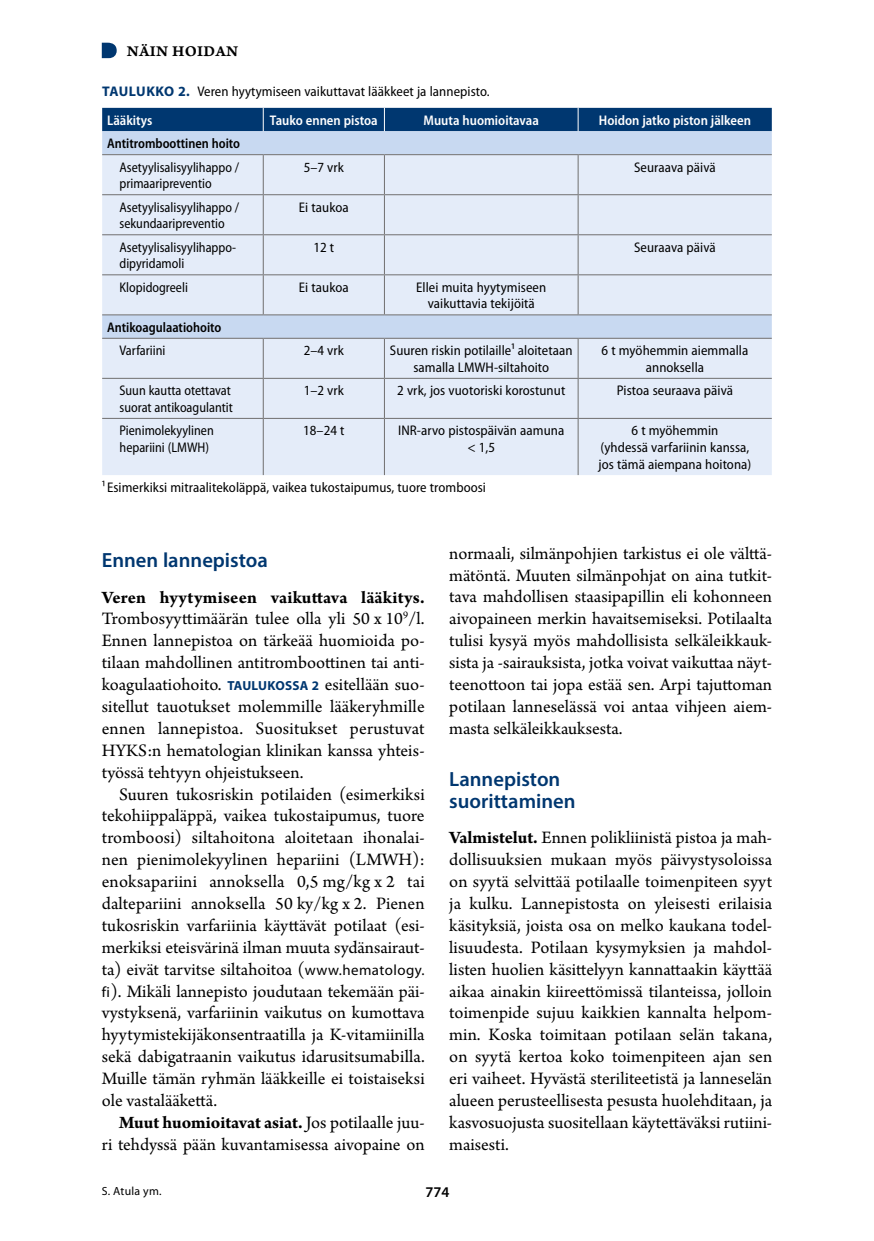
<style>
.page{position:relative;width:874px;height:1241px;background:#fff}
.page>*{position:absolute;margin:0;border:0;box-sizing:border-box;transform-origin:0 0}
.t1{font:600 20.65px/21.9px "Myriad Pro";color:#003770}
.t2{font:18.38px/21.9px "Arno Pro";color:#000;text-align:justify}
.t3{font:15.75px "Arno Pro Smbd Caption";letter-spacing:.02em;color:#000}
.t4{font:600 14.88px "Myriad Pro";color:#000}
.t5{font:semi-condensed 14px/16.6px "Myriad Pro";letter-spacing:.005em;color:#000;text-align:center}
.t6{font:semi-condensed 14px/16.6px "Myriad Pro";letter-spacing:.005em;color:#000;scale:.95 1}
.t7{font:600 semi-condensed 14px "Myriad Pro";color:#fff}
.t8{font:600 semi-condensed 14px "Myriad Pro";color:#000;scale:.95 1}
.t9{font:11.9px "Myriad Pro";letter-spacing:.02em;color:#000}
.s1{font-weight:700;font-stretch:normal;color:#003770}
.s2{font-weight:600;color:#fff}
.s3{font-stretch:condensed}
.s4{font-weight:700}
.s5{font-family:"Myriad Pro";font-weight:700;font-size:13.12px;color:#003770}
.s6{font-family:"Myriad Pro";font-size:14.88px}
</style>
<div class="page">
<div style="left:102px;top:131px;width:669px;height:23px;background:#c8d9f1"></div>
<svg style="left:102px;top:155px;width:669px;height:320px;background:#e1e9f7"></svg>
<div style="left:102px;top:108px;width:669px;height:23px;background:#003770"></div>
<hr style="left:384px;top:155px;width:1px;height:39px;background:#706f6f">
<hr style="left:577px;top:155px;width:1px;height:39px;background:#706f6f">
<hr style="left:263px;top:194px;width:121px;height:1px;background:#706f6f">
<hr style="left:384px;top:194px;width:194px;height:1px;background:#706f6f">
<hr style="left:384px;top:195px;width:1px;height:39px;background:#706f6f">
<hr style="left:578px;top:194px;width:193px;height:1px;background:#706f6f">
<hr style="left:577px;top:195px;width:1px;height:39px;background:#706f6f">
<hr style="left:263px;top:234px;width:121px;height:1px;background:#706f6f">
<hr style="left:384px;top:234px;width:194px;height:1px;background:#706f6f">
<hr style="left:384px;top:235px;width:1px;height:39px;background:#706f6f">
<hr style="left:578px;top:234px;width:193px;height:1px;background:#706f6f">
<hr style="left:577px;top:235px;width:1px;height:39px;background:#706f6f">
<hr style="left:263px;top:274px;width:121px;height:1px;background:#706f6f">
<hr style="left:384px;top:274px;width:194px;height:1px;background:#706f6f">
<hr style="left:384px;top:275px;width:1px;height:39px;background:#706f6f">
<hr style="left:578px;top:274px;width:193px;height:1px;background:#706f6f">
<hr style="left:577px;top:275px;width:1px;height:39px;background:#706f6f">
<hr style="left:384px;top:339px;width:1px;height:39px;background:#706f6f">
<hr style="left:577px;top:339px;width:1px;height:39px;background:#706f6f">
<hr style="left:263px;top:378px;width:121px;height:1px;background:#706f6f">
<hr style="left:384px;top:378px;width:194px;height:1px;background:#706f6f">
<hr style="left:384px;top:379px;width:1px;height:39px;background:#706f6f">
<hr style="left:578px;top:378px;width:193px;height:1px;background:#706f6f">
<hr style="left:577px;top:379px;width:1px;height:39px;background:#706f6f">
<hr style="left:263px;top:418px;width:121px;height:1px;background:#706f6f">
<hr style="left:384px;top:418px;width:194px;height:1px;background:#706f6f">
<hr style="left:384px;top:419px;width:1px;height:56px;background:#706f6f">
<hr style="left:578px;top:418px;width:193px;height:1px;background:#706f6f">
<hr style="left:577px;top:419px;width:1px;height:56px;background:#706f6f">
<hr style="left:263px;top:154px;width:121px;height:1px;background:#706f6f">
<hr style="left:384px;top:154px;width:194px;height:1px;background:#706f6f">
<hr style="left:578px;top:154px;width:193px;height:1px;background:#706f6f">
<hr style="left:102px;top:154px;width:161px;height:1px;background:#706f6f">
<hr style="left:102px;top:194px;width:161px;height:1px;background:#706f6f">
<hr style="left:102px;top:234px;width:161px;height:1px;background:#706f6f">
<hr style="left:102px;top:274px;width:161px;height:1px;background:#706f6f">
<hr style="left:102px;top:314px;width:161px;height:1px;background:#706f6f">
<hr style="left:263px;top:314px;width:121px;height:1px;background:#706f6f">
<hr style="left:384px;top:314px;width:194px;height:1px;background:#706f6f">
<hr style="left:578px;top:314px;width:193px;height:1px;background:#706f6f">
<hr style="left:263px;top:338px;width:121px;height:1px;background:#706f6f">
<hr style="left:384px;top:338px;width:194px;height:1px;background:#706f6f">
<hr style="left:578px;top:338px;width:193px;height:1px;background:#706f6f">
<hr style="left:102px;top:338px;width:161px;height:1px;background:#706f6f">
<hr style="left:102px;top:378px;width:161px;height:1px;background:#706f6f">
<hr style="left:102px;top:418px;width:161px;height:1px;background:#706f6f">
<hr style="left:263px;top:155px;width:1px;height:39px;background:#706f6f">
<hr style="left:263px;top:195px;width:1px;height:39px;background:#706f6f">
<hr style="left:263px;top:235px;width:1px;height:39px;background:#706f6f">
<hr style="left:263px;top:275px;width:1px;height:39px;background:#706f6f">
<hr style="left:263px;top:339px;width:1px;height:39px;background:#706f6f">
<hr style="left:263px;top:379px;width:1px;height:39px;background:#706f6f">
<hr style="left:263px;top:419px;width:1px;height:56px;background:#706f6f">
<svg style="left:102px;top:43px;width:15px;height:15px"></svg>
<p class="t3" style="left:127px;top:41px;width:113px">NÄIN HOIDAN</p>
<p class="t5" style="left:107px;top:77px;width:384px;line-height:28.9px;text-align:left;text-indent:-5px"><span class="s1">TAULUKKO 2.</span> Veren hyytymiseen vaikuttavat lääkkeet ja lannepisto.<br><span class="s2">Lääkitys</span></p>
<p class="t7" style="left:270px;top:111px;width:109px">Tauko ennen pistoa</p>
<p class="t7" style="left:423px;top:111px;width:117px">Muuta huomioitavaa</p>
<p class="t7" style="left:598px;top:111px;width:153px">Hoidon jatko piston jälkeen</p>
<p class="t8" style="left:107px;top:135px;width:141px">Antitromboottinen hoito</p>
<p class="t6" style="left:119px;top:158px;width:127px">Asetyylisalisyylihappo / primaaripreventio</p>
<p class="t5" style="left:303px;top:158px;width:42px">5–7 vrk</p>
<p class="t5" style="left:633px;top:158px;width:83px">Seuraava päivä</p>
<p class="t6" style="left:119px;top:198px;width:127px">Asetyylisalisyylihappo / sekundaaripreventio</p>
<p class="t5" style="left:299px;top:198px;width:51px">Ei taukoa</p>
<p class="t6" style="left:119px;top:238px;width:124px">Asetyylisalisyylihappo&shy;dipyridamoli</p>
<p class="t5" style="left:313px;top:238px;width:22px">12 t</p>
<p class="t5" style="left:633px;top:238px;width:83px">Seuraava päivä</p>
<p class="t6" style="left:119px;top:278px;width:73px">Klopidogreeli</p>
<p class="t5" style="left:299px;top:278px;width:51px">Ei taukoa</p>
<p class="t5" style="left:416px;top:278px;width:131px">Ellei muita hyytymiseen vaikuttavia tekijöitä</p>
<p class="t8" style="left:107px;top:318px;width:122px">Antikoagulaatiohoito</p>
<p class="t6" style="left:119px;top:342px;width:50px">Varfariini</p>
<p class="t5" style="left:303px;top:342px;width:42px">2–4 vrk</p>
<p class="t5" style="left:390px;top:342px;width:184px">Suuren riskin potilaille1 aloitetaan samalla LMWH-siltahoito</p>
<p class="t5" style="left:601px;top:342px;width:148px">6 t myöhemmin aiemmalla annoksella</p>
<p class="t6" style="left:119px;top:382px;width:121px">Suun kautta otettavat suorat antikoagulantit</p>
<p class="t5" style="left:303px;top:382px;width:42px">1–2 vrk</p>
<p class="t5" style="left:397px;top:382px;width:169px">2 vrk, jos vuotoriski korostunut</p>
<p class="t5" style="left:616px;top:382px;width:118px">Pistoa seuraava päivä</p>
<p class="t6" style="left:119px;top:422px;width:101px">Pienimolekyylinen hepariini (LMWH)</p>
<p class="t5" style="left:303px;top:422px;width:43px">18–24 t</p>
<p class="t5" style="left:398px;top:422px;width:168px">INR-arvo pistospäivän aamuna &lt; 1,5</p>
<p class="t5" style="left:598px;top:422px;width:154px">6 t myöhemmin<br>(yhdessä varfariinin kanssa, jos tämä aiempana hoitona)</p>
<p class="t5" style="left:102px;top:479px;width:385px"><span class="s3">1</span> Esimerkiksi mitraalitekoläppä, vaikea tukostaipumus, tuore tromboosi</p>
<p class="t1" style="left:102px;top:548px;width:168px">Ennen lannepistoa</p>
<p class="t2" style="left:102px;top:587px;width:324px"><span class="s4">Veren hyytymiseen vaikuttava lääkitys.<br></span>Trombosyyttimäärän tulee olla yli 50 x 10<sup>9</sup>/l.<br>Ennen lannepistoa on tärkeää huomioida po&shy;tilaan mahdollinen antitromboottinen tai anti&shy;koagulaatiohoito. <span class="s5">TAULUKOSSA 2</span> esitellään suo&shy;sitellut tauotukset molemmille lääkeryhmille ennen lannepistoa. Suositukset perustuvat HYKS:n hematologian klinikan kanssa yhteis&shy;työssä tehtyyn ohjeistukseen.</p>
<p class="t2" style="left:102px;top:783px;width:324px;text-indent:17px">Suuren tukosriskin potilaiden (esimerkiksi tekohiippaläppä, vaikea tukostaipumus, tuore tromboosi) siltahoitona aloitetaan ihonalai&shy;nen pienimolekyylinen hepariini (LMWH): enoksapariini annoksella 0,5 mg/kg x 2 tai daltepariini annoksella 50 ky/kg x 2. Pienen tukosriskin varfariinia käyttävät potilaat (esi&shy;merkiksi eteisvärinä ilman muuta sydänsairaut&shy;ta) eivät tarvitse siltahoitoa (<span class="s6">www.hematology. fi</span>). Mikäli lannepisto joudutaan tekemään päi&shy;vystyksenä, varfariinin vaikutus on kumottava hyytymistekijäkonsentraatilla ja K-vitamiinilla sekä dabigatraanin vaikutus idarusitsumabilla.<br>Muille tämän ryhmän lääkkeille ei toistaiseksi ole vastalääkettä.</p>
<p class="t2" style="left:102px;top:1112px;width:324px;text-align:right"><span class="s4">Muut huomioitavat asiat.</span> Jos potilaalle juu-<br>ri tehdyssä pään kuvantamisessa aivopaine on</p>
<p class="t2" style="left:449px;top:543px;width:324px">normaali, silmänpohjien tarkistus ei ole välttä&shy;mätöntä. Muuten silmänpohjat on aina tutkit&shy;tava mahdollisen staasipapillin eli kohonneen aivopaineen merkin havaitsemiseksi. Potilaalta tulisi kysyä myös mahdollisista selkäleikkauk&shy;sista ja ‑sairauksista, jotka voivat vaikuttaa näyt&shy;teenottoon tai jopa estää sen. Arpi tajuttoman potilaan lanneselässä voi antaa vihjeen aiem&shy;masta selkäleikkauksesta.</p>
<p class="t1" style="left:449px;top:767px;width:128px">Lannepiston suorittaminen</p>
<p class="t2" style="left:449px;top:827px;width:324px"><span class="s4">Valmistelut.</span> Ennen polikliinistä pistoa ja mah&shy;dollisuuksien mukaan myös päivystysoloissa on syytä selvittää potilaalle toimenpiteen syyt ja kulku. Lannepistosta on yleisesti erilaisia käsityksiä, joista osa on melko kaukana todel&shy;lisuudesta. Potilaan kysymyksien ja mahdol&shy;listen huolien käsittelyyn kannattaakin käyttää aikaa ainakin kiireettömissä tilanteissa, jolloin toimenpide sujuu kaikkien kannalta helpom&shy;min. Koska toimitaan potilaan selän takana, on syytä kertoa koko toimenpiteen ajan sen eri vaiheet. Hyvästä steriliteetistä ja lanneselän alueen perusteellisesta pesusta huolehditaan, ja kasvosuojusta suositellaan käytettäväksi rutiini&shy;maisesti.</p>
<p class="t9" style="left:102px;top:1183px;width:61px">S. Atula ym.</p>
<p class="t4" style="left:425px;top:1182px;width:25px">774</p>
</div>
